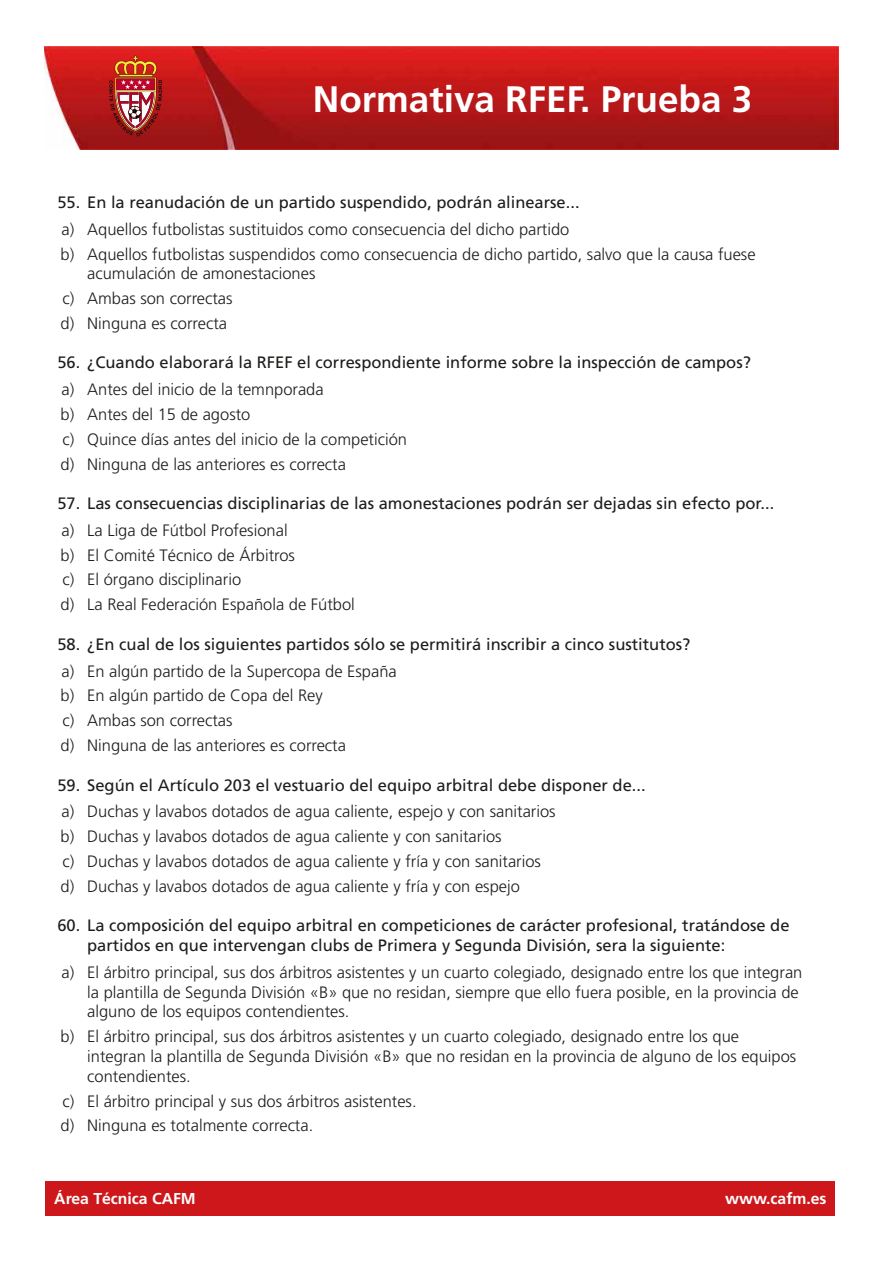
<style>
.page{position:relative;width:893px;height:1263px;background:#fff}
.page>*{position:absolute;margin:0;border:0;box-sizing:border-box;transform-origin:0 0}
.t1{font:700 36.9px "Frutiger";color:#fff}
.t2{font:300 16.5px/24.8px "Frutiger";color:#1d1d1b}
.t3{font:16.5px/19.8px "Frutiger";color:#1d1d1b}
.t4{font:700 15.75px "Frutiger";color:#fff}
</style>
<div class="page">
<img style="left:44px;top:46px;width:795px;height:103px">
<div style="left:46px;top:1181px;width:789px;height:34px;background:#cd171a"></div>
<svg style="left:109px;top:56px;width:53px;height:81px;background:#b5463c"></svg>
<h1 class="t1" style="left:313px;top:78px;width:441px">Normativa RFEF. Prueba 3</h1>
<p class="t3" style="left:57px;top:192px;width:524px">55. En la reanudación de un partido suspendido, podrán alinearse...</p>
<p class="t2" style="left:61px;top:217px;width:696px">a) Aquellos futbolistas sustituidos como consecuencia del dicho partido<br>b) Aquellos futbolistas suspendidos como consecuencia de dicho partido, salvo que la causa fuese</p>
<p class="t2" style="left:61px;top:262px;width:256px;text-indent:27px">acumulación de amonestaciones c) Ambas son correctas<br>d) Ninguna es correcta</p>
<p class="t3" style="left:57px;top:353px;width:695px">56. ¿Cuando elaborará la RFEF el correspondiente informe sobre la inspección de campos?</p>
<p class="t2" style="left:61px;top:377px;width:348px">a) Antes del inicio de la temnporada<br>b) Antes del 15 de agosto<br>c) Quince días antes del inicio de la competición d) Ninguna de las anteriores es correcta</p>
<p class="t3" style="left:57px;top:494px;width:718px">57. Las consecuencias disciplinarias de las amonestaciones podrán ser dejadas sin efecto por...</p>
<p class="t2" style="left:61px;top:518px;width:296px">a) La Liga de Fútbol Profesional<br>b) El Comité Técnico de Árbitros<br>c) El órgano disciplinario<br>d) La Real Federación Española de Fútbol</p>
<p class="t3" style="left:57px;top:634px;width:635px">58. ¿En cual de los siguientes partidos sólo se permitirá inscribir a cinco sustitutos?</p>
<p class="t2" style="left:61px;top:659px;width:338px">a) En algún partido de la Supercopa de España b) En algún partido de Copa del Rey<br>c) Ambas son correctas<br>d) Ninguna de las anteriores es correcta</p>
<p class="t3" style="left:57px;top:775px;width:590px">59. Según el Artículo 203 el vestuario del equipo arbitral debe disponer de...</p>
<p class="t2" style="left:61px;top:799px;width:497px">a) Duchas y lavabos dotados de agua caliente, espejo y con sanitarios b) Duchas y lavabos dotados de agua caliente y con sanitarios<br>c) Duchas y lavabos dotados de agua caliente y fría y con sanitarios d) Duchas y lavabos dotados de agua caliente y fría y con espejo</p>
<p class="t3" style="left:87px;top:916px;width:704px;text-indent:-30px">60. La composición del equipo arbitral en competiciones de carácter profesional, tratándose de partidos en que intervengan clubs de Primera y Segunda División, sera la siguiente:</p>
<p class="t2" style="left:87px;top:962px;width:717px;line-height:19.8px;text-indent:-26px">a) El árbitro principal, sus dos árbitros asistentes y un cuarto colegiado, designado entre los que integran la plantilla de Segunda División «B» que no residan, siempre que ello fuera posible, en la provincia de alguno de los equipos contendientes.</p>
<p class="t2" style="left:87px;top:1027px;width:711px;line-height:19.8px;text-indent:-27px">b) El árbitro principal, sus dos árbitros asistentes y un cuarto colegiado, designado entre los que integran la plantilla de Segunda División «B» que no residan en la provincia de alguno de los equipos contendientes.</p>
<p class="t2" style="left:61px;top:1089px;width:357px">c) El árbitro principal y sus dos árbitros asistentes. d) Ninguna es totalmente correcta.</p>
<p class="t4" style="left:54px;top:1189px;width:143px">Área Técnica CAFM</p>
<p class="t4" style="left:725px;top:1189px;width:103px">www.cafm.es</p>
</div>
